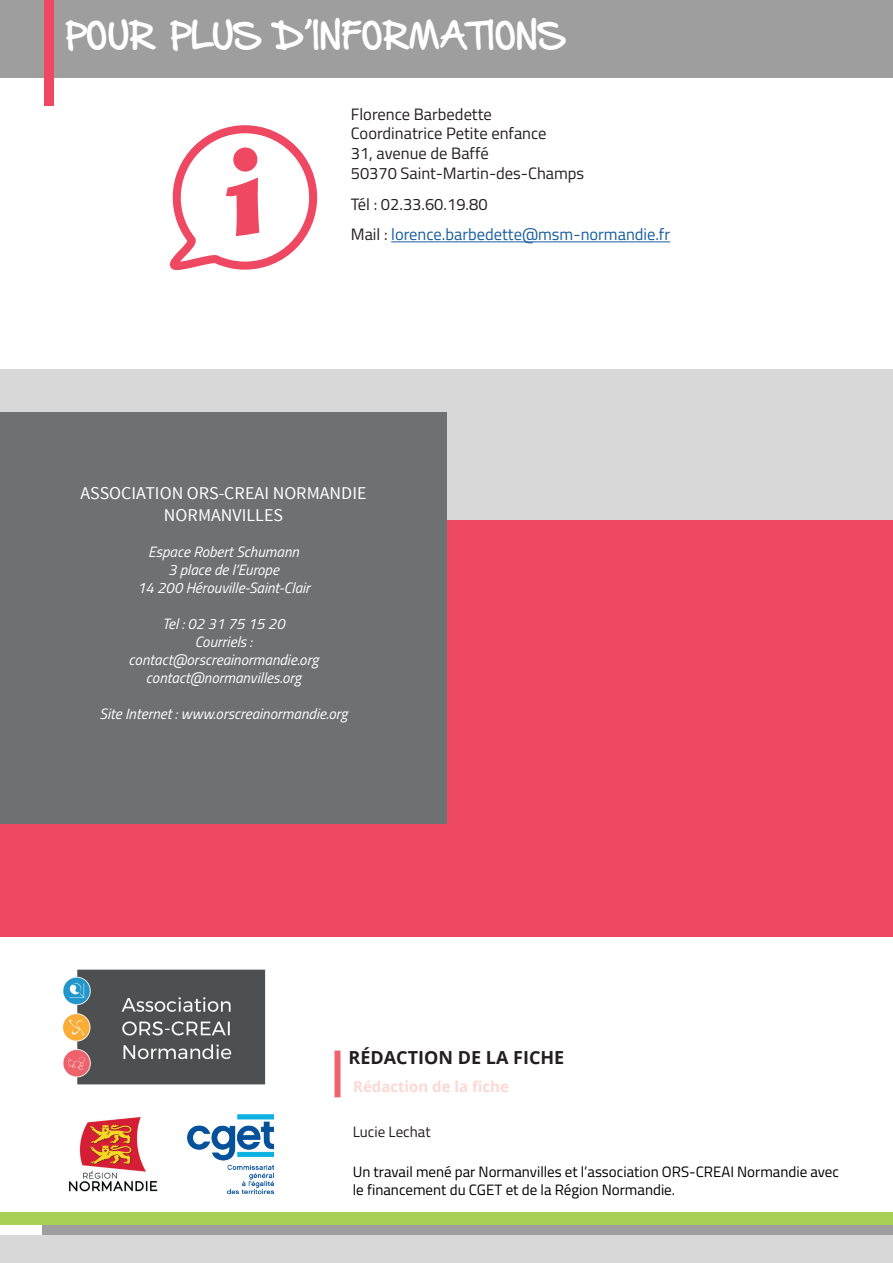
<style>
.page{position:relative;width:893px;height:1263px;background:#fff}
.page>*{position:absolute;margin:0;border:0;box-sizing:border-box;transform-origin:0 0}
.t1{font:134.1px "Matura MT Script Capitals";color:#ee4862}
.t2{font:30px "Hand Of Sean Demo";color:#fff}
.t3{font:18px/21.6px "Source Sans Pro";color:#fff;text-align:center}
.t4{font:700 18px "Open Sans";color:#231f20}
.t5{font:16.5px/19.8px "Titillium Web";color:#231f20}
.t6{font:16.5px/30.6px "Titillium Web";color:#175d9e}
.t7{font:italic 15px/18px "Titillium Web";color:#fff;text-align:center}
.t8{font:15px/18px "Titillium Web";color:#000001}
.t9{font:700 15px "Open Sans";color:#fcd9d4}
.t10{font:15px "Titillium Web";color:#231f20}
.s1{color:#231f20}
</style>
<div class="page">
<div style="left:0;top:1px;width:893px;height:77px;background:#9f9e9f"></div>
<div style="left:42px;top:1225px;width:851px;height:38px;background:#9f9e9f"></div>
<div style="left:1px;top:1212px;width:892px;height:13px;background:#a8d054"></div>
<div style="left:44px;top:1px;width:10px;height:105px;background:#ef4862"></div>
<div style="left:0;top:370px;width:893px;height:225px;background:#d8d8d9"></div>
<div style="left:0;top:520px;width:893px;height:416px;background:#ef4862"></div>
<div style="left:0;top:412px;width:447px;height:412px;background:#6d7172"></div>
<div style="left:0;top:1235px;width:893px;height:28px;background:#d8d8d9"></div>
<img style="left:63px;top:969px;width:203px;height:116px">
<img style="left:68px;top:1116px;width:90px;height:76px">
<img style="left:188px;top:1114px;width:86px;height:79px">
<div style="left:334px;top:1050px;width:6px;height:47px;background:#f0636e"></div>
<svg style="left:169px;top:125px;width:149px;height:146px"></svg>
<hr style="left:391px;top:242px;width:279px;height:1px;background:#175d9e">
<h2 class="t2" style="left:66px;top:22px;width:500px">POUR PLUS D’INFORMATIONS</h2>
<h1 class="t1" style="left:225px;top:110px;width:43px">i</h1>
<p class="t5" style="left:351px;top:103px;width:235px">Florence Barbedette<br>Coordinatrice Petite enfance<br>31, avenue de Baffé<br>50370 Saint-Martin-des-Champs</p>
<p class="t6" style="left:351px;top:188px;width:321px"><span class="s1">Tél : 02.33.60.19.80<br>Mail :</span> lorence.barbedette@msm-normandie.fr</p>
<p class="t3" style="left:81px;top:483px;width:288px">ASSOCIATION ORS-CREAI NORMANDIE<br>NORMANVILLES</p>
<p class="t7" style="left:137px;top:542px;width:174px">Espace Robert Schumann<br>3 place de l’Europe<br>14 200 Hérouville-Saint-Clair</p>
<p class="t7" style="left:129px;top:614px;width:191px">Tel : 02 31 75 15 20<br>Courriels : contact@orscreainormandie.org contact@normanvilles.org</p>
<p class="t7" style="left:100px;top:704px;width:249px">Site Internet : www.orscreainormandie.org</p>
<p class="t4" style="left:349px;top:1045px;width:217px">RÉDACTION DE LA FICHE</p>
<p class="t9" style="left:353px;top:1076px;width:157px">Rédaction de la fiche</p>
<p class="t10" style="left:353px;top:1120px;width:79px">Lucie Lechat</p>
<p class="t8" style="left:353px;top:1162px;width:488px">Un travail mené par Normanvilles et l’association ORS-CREAI Normandie avec le financement du CGET et de la Région Normandie.</p>
</div>
